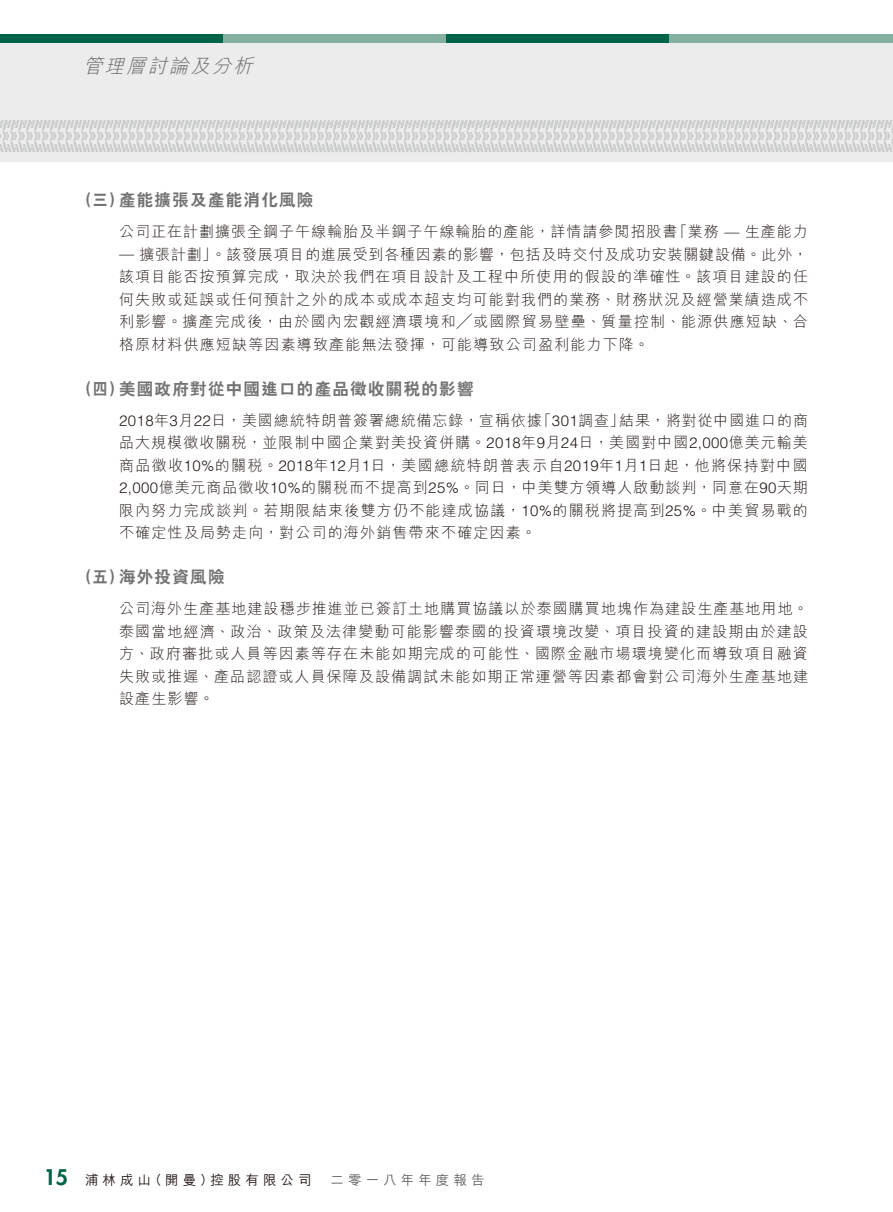
<style>
.page{position:relative;width:893px;height:1212px;background:#fff}
.page>*{position:absolute;margin:0;border:0;box-sizing:border-box;transform-origin:0 0}
.t1{font:800 21px "Futura Std";color:#006448}
.t2{font:italic 300 19.5px "M Hei HK";color:#666565}
.t3{font:800 16.5px "C Hei 2 HK";letter-spacing:.08em;color:#727272}
.t4{font:800 16.5px "C Hei 2 HK";letter-spacing:.08em;color:#727272;scale:.9 1}
.t5{font:300 15px/22.5px "M Hei HK";letter-spacing:.07em;color:#231916;text-align:justify}
.t6{font:500 13.5px "M Hei HK";letter-spacing:.3em;color:#231916}
.t7{font:500 13.5px "M Hei HK";letter-spacing:.3em;color:#666565}
.s1{font-family:"Helvetica LT Std"}
</style>
<div class="page">
<div style="left:0;top:43px;width:893px;height:119px;background:#ececec"></div>
<svg style="left:0;top:120px;width:893px;height:32px"></svg>
<div style="left:0;top:34px;width:223px;height:9px;background:#006448"></div>
<div style="left:223px;top:34px;width:223px;height:9px;background:#82af9f"></div>
<div style="left:446px;top:34px;width:224px;height:9px;background:#006448"></div>
<div style="left:670px;top:34px;width:223px;height:9px;background:#82af9f"></div>
<h2 class="t2" style="left:83px;top:56px;width:176px">管理層討論及分析</h2>
<p class="t3" style="left:119px;top:192px;width:196px">產能擴張及產能消化風險</p>
<p class="t4" style="left:78px;top:192px;width:52px">（三）</p>
<p class="t5" style="left:119px;top:220px;width:560px">公司正在計劃擴張全鋼子午線輪胎及半鋼子午線輪胎的產能，詳情請參閱招股書</p>
<p class="t5" style="left:119px;top:243px;width:691px"><span class="s1">—</span> 擴張計劃」。該發展項目的進展受到各種因素的影響，包括及時交付及成功安裝關鍵設備。此外，該項目能否按預算完成，取決於我們在項目設計及工程中所使用的假設的準確性。該項目建設的任何失敗或延誤或任何預計之外的成本或成本超支均可能對我們的業務、財務狀況及經營業績造成不利影響。擴產完成後，由於國內宏觀經濟環境和╱或國際貿易壁壘、質量控制、能源供應短缺、合格原材料供應短缺等因素導致產能無法發揮，可能導致公司盈利能力下降。</p>
<p class="t3" style="left:119px;top:380px;width:356px">美國政府對從中國進口的產品徵收關稅的影響</p>
<p class="t5" style="left:672px;top:220px;width:137px">「業務 <span class="s1">—</span> 生產能力</p>
<p class="t4" style="left:78px;top:380px;width:52px">（四）</p>
<p class="t5" style="left:119px;top:409px;width:690px;text-align:left"><span class="s1">2018</span>年 月<span class="s1">3 22</span>日，美國總統特朗普簽署總統備忘錄，宣稱依據<br>品大規模徵收關稅，並限制中國企業對美投資併購。<span class="s1">2018</span>年 月<span class="s1">9 24</span>日，美國對中國<span class="s1">2,000</span>億美元輸美商品徵收<span class="s1">10%</span>的關稅。<span class="s1">2018</span>年<span class="s1">12</span>月 日<span class="s1">1</span> ，美國總統特朗普表示自<span class="s1">2019</span>年 月<span class="s1">1 1</span>日起，他將保持對中國<span class="s1">2,000</span>億美元商品徵收<span class="s1">10%</span>的關稅而不提高到<span class="s1">25%</span>。同日，中美雙方領導人啟動談判，同意在<span class="s1">90</span>天期限內努力完成談判。若期限結束後雙方仍不能達成協議，<span class="s1">10%</span>的關稅將提高到<span class="s1">25%</span>。中美貿易戰的不確定性及局勢走向，對公司的海外銷售帶來不確定因素。</p>
<p class="t3" style="left:119px;top:569px;width:107px">海外投資風險</p>
<p class="t5" style="left:619px;top:409px;width:190px">結果，將對從中國進口的商</p>
<p class="t5" style="left:537px;top:409px;width:89px">「<span class="s1">301</span>調查」</p>
<p class="t4" style="left:78px;top:569px;width:52px">（五）</p>
<p class="t5" style="left:119px;top:597px;width:691px">公司海外生產基地建設穩步推進並已簽訂土地購買協議以於泰國購買地塊作為建設生產基地用地。泰國當地經濟、政治、政策及法律變動可能影響泰國的投資環境改變、項目投資的建設期由於建設方、政府審批或人員等因素等存在未能如期完成的可能性、國際金融市場環境變化而導致項目融資失敗或推遲、產品認證或人員保障及設備調試未能如期正常運營等因素都會對公司海外生產基地建設產生影響。</p>
<h1 class="t1" style="left:44px;top:1164px;width:26px">15</h1>
<p class="t6" style="left:85px;top:1170px;width:68px">浦林成山</p>
<p class="t6" style="left:210px;top:1170px;width:103px">控股有限公司</p>
<p class="t6" style="left:148px;top:1170px;width:66px">（開曼）</p>
<p class="t7" style="left:331px;top:1170px;width:155px">二零一八年年度報告</p>
</div>
